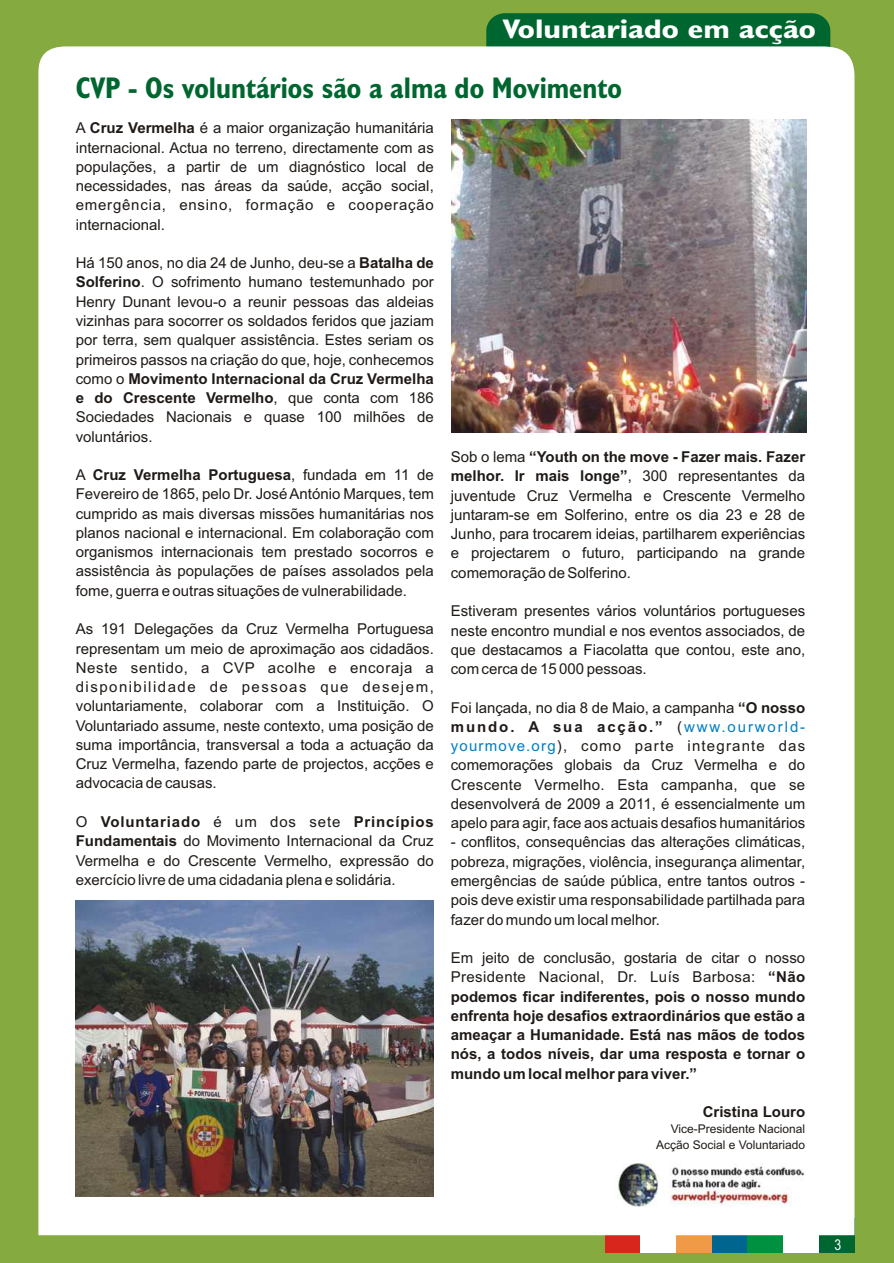
<style>
.page{position:relative;width:894px;height:1263px;background:#85ab40}
.page>*{position:absolute;margin:0;border:0;box-sizing:border-box;transform-origin:0 0}
.t1{font:700 30px "Humanst 521 Cn BT";color:#006630}
.t2{font:700 27px "Humanst 521 Cn BT";color:#fff;scale:1.31 1}
.t3{font:15px/19.2px "Arial";color:#1f1a17;text-align:justify}
.t4{font:700 15px/19.2px "Arial";color:#1f1a17;text-align:justify}
.t5{font:15px "Arial Narrow";color:#fff}
.t6{font:12px/15.5px "Arial";color:#1f1a17;text-align:right}
.s1{font-weight:700}
.s2{color:#007dc2}
.s3{font-weight:400}
</style>
<div class="page">
<div style="left:486px;top:13px;width:344px;height:59px;background:#006630;border-radius:18px"></div>
<div style="left:605px;top:1218px;width:35px;height:35px;background:#d9261c"></div>
<div style="left:676px;top:1218px;width:36px;height:35px;background:#f09947"></div>
<div style="left:640px;top:1218px;width:36px;height:35px;background:#fff"></div>
<div style="left:819px;top:1218px;width:36px;height:35px;background:#006630"></div>
<div style="left:712px;top:1218px;width:36px;height:35px;background:#00668f"></div>
<div style="left:748px;top:1218px;width:35px;height:35px;background:#009140"></div>
<div style="left:783px;top:1218px;width:36px;height:35px;background:#fff"></div>
<div style="left:38px;top:46px;width:817px;height:1189px;background:#fff"></div>
<img style="left:451px;top:120px;width:355px;height:313px">
<img style="left:76px;top:901px;width:358px;height:295px">
<img style="left:618px;top:1163px;width:187px;height:43px">
<h2 class="t2" style="left:503px;top:18px;width:240px">Voluntariado em acção</h2>
<h1 class="t1" style="left:76px;top:76px;width:547px">CVP - Os voluntários são a alma do Movimento</h1>
<p class="t3" style="left:76px;top:120px;width:360px">A <span class="s1">Cruz Vermelha</span> é a maior organização humanitária internacional. Actua no terreno, directamente com as populações, a partir de um diagnóstico local de necessidades, nas áreas da saúde, acção social, emergência, ensino, formação e cooperação internacional.</p>
<p class="t3" style="left:76px;top:255px;width:360px">Há 150 anos, no dia 24 de Junho, deu-se a <span class="s1">Batalha de Solferino</span>. O sofrimento humano testemunhado por Henry Dunant levou-o a reunir pessoas das aldeias vizinhas para socorrer os soldados feridos que jaziam por terra, sem qualquer assistência. Estes seriam os primeiros passos na criação do que, hoje, conhecemos como o <span class="s1">Movimento Internacional da Cruz Vermelha e do Crescente Vermelho</span>, que conta com 186<br>Sociedades Nacionais e quase 100 milhões de voluntários.</p>
<p class="t3" style="left:76px;top:467px;width:360px">A <span class="s1">Cruz Vermelha Portuguesa</span>, fundada em 11 de Fevereiro de 1865, pelo Dr. José António Marques, tem cumprido as mais diversas missões humanitárias nos planos nacional e internacional. Em colaboração com organismos internacionais tem prestado socorros e assistência às populações de países assolados pela fome, guerra e outras situações de vulnerabilidade.</p>
<p class="t3" style="left:76px;top:621px;width:360px">As 191 Delegações da Cruz Vermelha Portuguesa representam um meio de aproximação aos cidadãos.<br>Neste sentido, a CVP acolhe e encoraja a disponibilidade de pessoas que desejem, voluntariamente, colaborar com a Instituição. O Voluntariado assume, neste contexto, uma posição de suma importância, transversal a toda a actuação da Cruz Vermelha, fazendo parte de projectos, acções e advocacia de causas.</p>
<p class="t3" style="left:76px;top:814px;width:360px">O <span class="s1">Voluntariado</span> é um dos sete <span class="s1">Princípios Fundamentais</span> do Movimento Internacional da Cruz Vermelha e do Crescente Vermelho, expressão do exercício livre de uma cidadania plena e solidária.</p>
<p class="t3" style="left:451px;top:449px;width:356px">Sob o lema <span class="s1">“Youth on the move - Fazer mais. Fazer melhor. Ir mais longe”</span>, 300 representantes da juventude Cruz Vermelha e Crescente Vermelho juntaram-se em Solferino, entre os dia 23 e 28 de Junho, para trocarem ideias, partilharem experiências e projectarem o futuro, participando na grande comemoração de Solferino.</p>
<p class="t3" style="left:451px;top:603px;width:356px">Estiveram presentes vários voluntários portugueses neste encontro mundial e nos eventos associados, de que destacamos a Fiacolatta que contou, este ano, com cerca de 15 000 pessoas.</p>
<p class="t3" style="left:451px;top:699px;width:356px">Foi lançada, no dia 8 de Maio, a campanha <span class="s1">“O nosso mundo. A sua acção.”</span> (<span class="s2">www.ourworld&shy;yourmove.org</span>), como parte integrante das comemorações globais da Cruz Vermelha e do Crescente Vermelho. Esta campanha, que se desenvolverá de 2009 a 2011, é essencialmente um apelo para agir, face aos actuais desafios humanitários</p>
<p class="t3" style="left:451px;top:834px;width:356px">- conflitos, consequências das alterações climáticas, pobreza, migrações, violência, insegurança alimentar, emergências de saúde pública, entre tantos outros - pois deve existir uma responsabilidade partilhada para fazer do mundo um local melhor.</p>
<p class="t4" style="left:451px;top:950px;width:356px"><span class="s3">Em jeito de conclusão, gostaria de citar o nosso Presidente Nacional, Dr. Luís Barbosa:</span> “Não podemos ficar indiferentes, pois o nosso mundo enfrenta hoje desafios extraordinários que estão a ameaçar a Humanidade. Está nas mãos de todos nós, a todos níveis, dar uma resposta e tornar o mundo um local melhor para viver.”</p>
<p class="t4" style="left:703px;top:1104px;width:104px">Cristina Louro</p>
<p class="t6" style="left:656px;top:1123px;width:151px">Vice-Presidente Nacional<br>Acção Social e Voluntariado</p>
<p class="t5" style="left:834px;top:1239px;width:8px">3</p>
</div>
